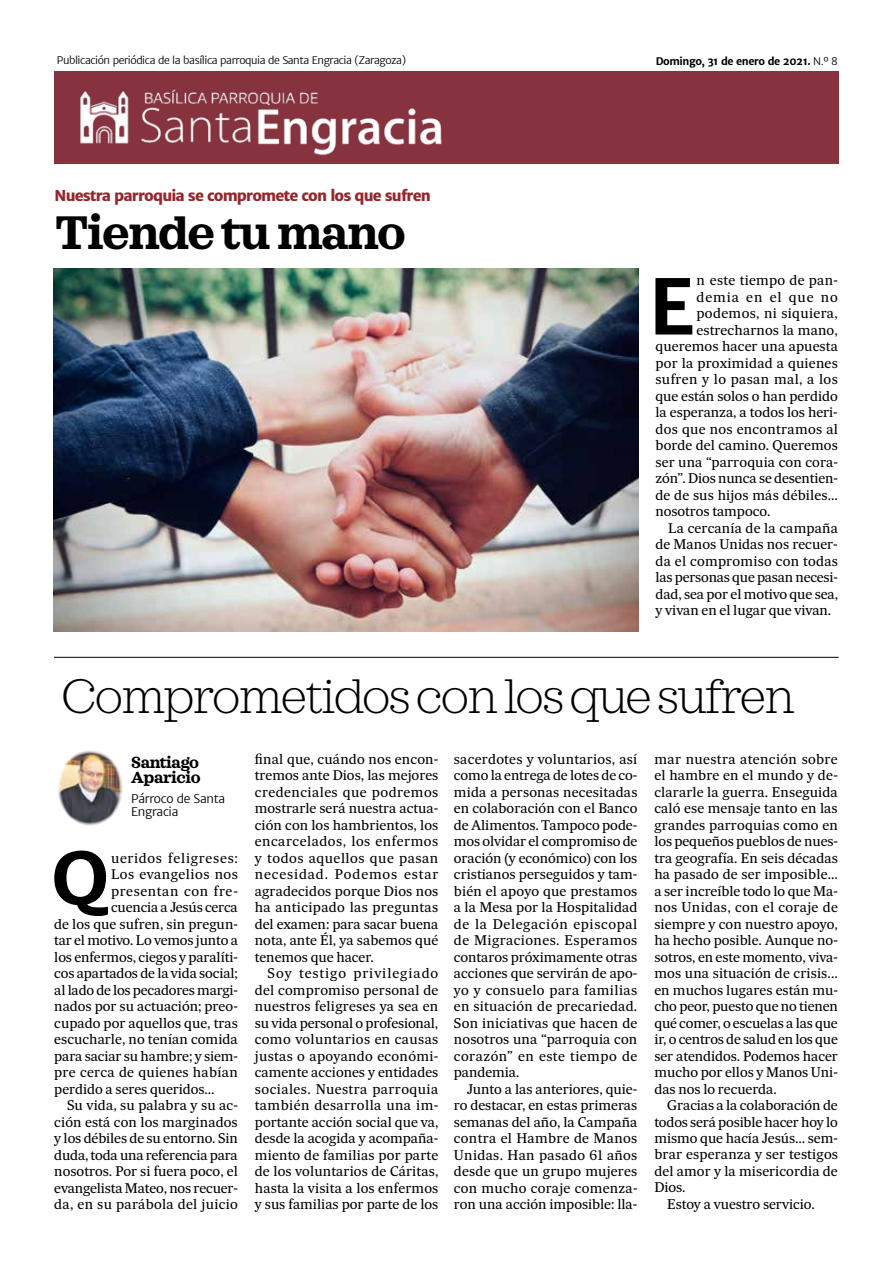
<style>
.page{position:relative;width:893px;height:1263px;background:#fff}
.page>*{position:absolute;margin:0;border:0;box-sizing:border-box;transform-origin:0 0}
.t1{font:700 76.05px "Merriweather Sans";color:#000}
.t2{font:700 72px "Merriweather Sans";color:#000;scale:1.05 1}
.t3{font:200 49.5px "Sagona";letter-spacing:-.04em;color:#000}
.t4{font:700 48px "Sagona";letter-spacing:-.03em;color:#000}
.t5{font:700 16.5px/15px "Sagona";letter-spacing:-.025em;color:#000}
.t6{font:800 15px "Merriweather Sans";letter-spacing:-.06em;color:#96262c}
.t7{font:13.5px/16.5px "Sueca Tx";color:#000;text-align:justify}
.t8{font:13.5px "Sueca Tx";letter-spacing:.02em;color:#000}
.t9{font:13.5px "Sueca Tx";letter-spacing:.025em;color:#000}
.t10{font:13.5px "Sueca Tx";letter-spacing:.055em;color:#000}
.t11{font:13.5px "Sueca Tx";letter-spacing:.035em;color:#000}
.t12{font:13.5px "Sueca Tx";letter-spacing:.045em;color:#000}
.t13{font:13.5px "Sueca Tx";letter-spacing:.07em;color:#000}
.t14{font:300 12px/13.5px "Merriweather Sans";letter-spacing:-.025em;color:#000}
.t15{font:300 10.5px "Merriweather Sans";letter-spacing:-.04em;color:#000}
.t16{font:700 10.5px "Merriweather Sans";letter-spacing:-.04em;color:#000}
.s1{font-weight:300}
</style>
<div class="page">
<img style="left:54px;top:269px;width:584px;height:363px">
<div style="left:54px;top:71px;width:785px;height:93px;background:#86333f"></div>
<img style="left:58px;top:750px;width:65px;height:76px">
<hr style="left:54px;top:657px;width:785px;height:1px;background:#000">
<img style="left:80px;top:89px;width:362px;height:66px">
<p class="t15" style="left:57px;top:53px;width:351px">Publicación periódica de la basílica parroquia de Santa Engracia (Zaragoza)</p>
<p class="t16" style="left:656px;top:55px;width:184px">Domingo, 31 de enero de 2021. <span class="s1">N.º 8</span></p>
<p class="t6" style="left:55px;top:186px;width:378px">Nuestra parroquia se compromete con los que sufren</p>
<h3 class="t4" style="left:55px;top:203px;width:352px">Tiende tu mano</h3>
<h1 class="t1" style="left:648px;top:258px;width:48px">E</h1>
<p class="t8" style="left:696px;top:272px;width:143px">n este tiempo de pan-</p>
<p class="t13" style="left:696px;top:288px;width:143px">demia en el que no</p>
<p class="t9" style="left:696px;top:305px;width:143px">podemos, ni siquiera,</p>
<p class="t7" style="left:696px;top:321px;width:143px">estrecharnos la mano,</p>
<p class="t7" style="left:655px;top:338px;width:184px">queremos hacer una apuesta</p>
<p class="t7" style="left:655px;top:354px;width:184px">por la proximidad a quienes</p>
<p class="t9" style="left:655px;top:371px;width:184px">sufren y lo pasan mal, a los</p>
<p class="t7" style="left:655px;top:387px;width:184px">que están solos o han perdido</p>
<p class="t7" style="left:655px;top:404px;width:184px">la esperanza, a todos los heri-</p>
<p class="t8" style="left:655px;top:420px;width:184px">dos que nos encontramos al</p>
<p class="t7" style="left:655px;top:437px;width:184px">borde del camino. Queremos</p>
<p class="t7" style="left:655px;top:453px;width:184px">ser una “parroquia con cora-</p>
<p class="t7" style="left:655px;top:470px;width:184px">zón”. Dios nunca se desentien-</p>
<p class="t7" style="left:655px;top:486px;width:184px">de de sus hijos más débiles…</p>
<p class="t7" style="left:655px;top:503px;width:116px">nosotros tampoco.</p>
<p class="t7" style="left:668px;top:519px;width:171px">La cercanía de la campaña</p>
<p class="t7" style="left:655px;top:536px;width:184px">de Manos Unidas nos recuer-</p>
<p class="t7" style="left:655px;top:552px;width:184px">da el compromiso con todas</p>
<p class="t7" style="left:655px;top:569px;width:184px">las personas que pasan necesi-</p>
<p class="t7" style="left:655px;top:585px;width:184px">dad, sea por el motivo que sea,</p>
<p class="t7" style="left:655px;top:602px;width:177px">y vivan en el lugar que vivan.</p>
<h3 class="t3" style="left:61px;top:668px;width:736px">Comprometidos con los que sufren</h3>
<p class="t5" style="left:131px;top:755px;width:71px">Santiago<br>Aparicio</p>
<p class="t14" style="left:131px;top:791px;width:95px">Párroco de Santa<br>Engracia</p>
<h2 class="t2" style="left:51px;top:832px;width:58px">Q</h2>
<p class="t10" style="left:111px;top:849px;width:128px">ueridos feligreses:</p>
<p class="t7" style="left:255px;top:750px;width:185px">final que, cuándo nos encon&shy;tremos ante Dios, las mejores credenciales que podremos mostrarle será nuestra actua&shy;ción con los hambrientos, los encarcelados, los enfermos y todos aquellos que pasan necesidad. Podemos estar agradecidos porque Dios nos ha anticipado las preguntas del examen: para sacar buena nota, ante Él, ya sabemos qué tenemos que hacer.</p>
<p class="t7" style="left:255px;top:965px;width:185px;text-indent:13px">Soy testigo privilegiado del compromiso personal de nuestros feligreses ya sea en su vida personal o profesional, como voluntarios en causas justas o apoyando económi&shy;camente acciones y entidades sociales. Nuestra parroquia también desarrolla una im&shy;portante acción social que va, desde la acogida y acompaña&shy;miento de familias por parte de los voluntarios de Cáritas, hasta la visita a los enfermos y sus familias por parte de los</p>
<p class="t7" style="left:654px;top:750px;width:185px">mar nuestra atención sobre el hambre en el mundo y de&shy;clararle la guerra. Enseguida caló ese mensaje tanto en las grandes parroquias como en los pequeños pueblos de nues&shy;tra geografía. En seis décadas ha pasado de ser imposible… a ser increíble todo lo que Ma&shy;nos Unidas, con el coraje de siempre y con nuestro apoyo, ha hecho posible. Aunque no&shy;sotros, en este momento, viva&shy;mos una situación de crisis... en muchos lugares están mu&shy;cho peor, puesto que no tienen qué comer, o escuelas a las que ir, o centros de salud en los que ser atendidos. Podemos hacer mucho por ellos y Manos Uni&shy;das nos lo recuerda.</p>
<p class="t7" style="left:667px;top:1097px;width:172px">Gracias a la colaboración de</p>
<p class="t7" style="left:654px;top:1113px;width:185px">todos será posible hacer hoy lo</p>
<p class="t7" style="left:654px;top:1130px;width:185px">mismo que hacía Jesús… sem-</p>
<p class="t7" style="left:654px;top:1146px;width:185px">brar esperanza y ser testigos</p>
<p class="t7" style="left:654px;top:1163px;width:185px">del amor y la misericordia de</p>
<p class="t7" style="left:654px;top:1179px;width:33px">Dios.</p>
<p class="t7" style="left:667px;top:1196px;width:149px">Estoy a vuestro servicio.</p>
<p class="t7" style="left:454px;top:750px;width:185px">sacerdotes y voluntarios, así como la entrega de lotes de co&shy;mida a personas necesitadas en colaboración con el Banco de Alimentos. Tampoco pode&shy;mos olvidar el compromiso de oración (y económico) con los cristianos perseguidos y tam&shy;bién el apoyo que prestamos a la Mesa por la Hospitalidad de la Delegación episcopal de Migraciones. Esperamos contaros próximamente otras acciones que servirán de apo&shy;yo y consuelo para familias en situación de precariedad.<br>Son iniciativas que hacen de nosotros una “parroquia con corazón” en este tiempo de pandemia.</p>
<p class="t7" style="left:454px;top:1080px;width:185px;text-indent:13px">Junto a las anteriores, quie&shy;ro destacar, en estas primeras semanas del año, la Campaña contra el Hambre de Manos Unidas. Han pasado 61 años desde que un grupo mujeres con mucho coraje comenza&shy;ron una acción imposible: lla-</p>
<p class="t11" style="left:111px;top:866px;width:128px">Los evangelios nos</p>
<p class="t12" style="left:111px;top:882px;width:128px">presentan con fre-</p>
<p class="t7" style="left:111px;top:899px;width:128px">cuencia a Jesús cerca</p>
<p class="t7" style="left:54px;top:915px;width:185px">de los que sufren, sin pregun-</p>
<p class="t7" style="left:54px;top:932px;width:185px">tar el motivo. Lo vemos junto a</p>
<p class="t7" style="left:54px;top:948px;width:185px">los enfermos, ciegos y paralíti-</p>
<p class="t7" style="left:54px;top:965px;width:185px">cos apartados de la vida social;</p>
<p class="t7" style="left:54px;top:981px;width:185px">al lado de los pecadores margi-</p>
<p class="t7" style="left:54px;top:998px;width:185px">nados por su actuación; preo-</p>
<p class="t7" style="left:54px;top:1014px;width:185px">cupado por aquellos que, tras</p>
<p class="t7" style="left:54px;top:1031px;width:185px">escucharle, no tenían comida</p>
<p class="t7" style="left:54px;top:1047px;width:185px">para saciar su hambre; y siem-</p>
<p class="t8" style="left:54px;top:1064px;width:185px">pre cerca de quienes habían</p>
<p class="t7" style="left:54px;top:1080px;width:162px">perdido a seres queridos…</p>
<p class="t7" style="left:67px;top:1097px;width:172px">Su vida, su palabra y su ac-</p>
<p class="t7" style="left:54px;top:1113px;width:185px">ción está con los marginados</p>
<p class="t7" style="left:54px;top:1130px;width:185px">y los débiles de su entorno. Sin</p>
<p class="t7" style="left:54px;top:1146px;width:185px">duda, toda una referencia para</p>
<p class="t7" style="left:54px;top:1163px;width:185px">nosotros. Por si fuera poco, el</p>
<p class="t7" style="left:54px;top:1179px;width:185px">evangelista Mateo, nos recuer-</p>
<p class="t8" style="left:54px;top:1196px;width:185px">da, en su parábola del juicio</p>
</div>
